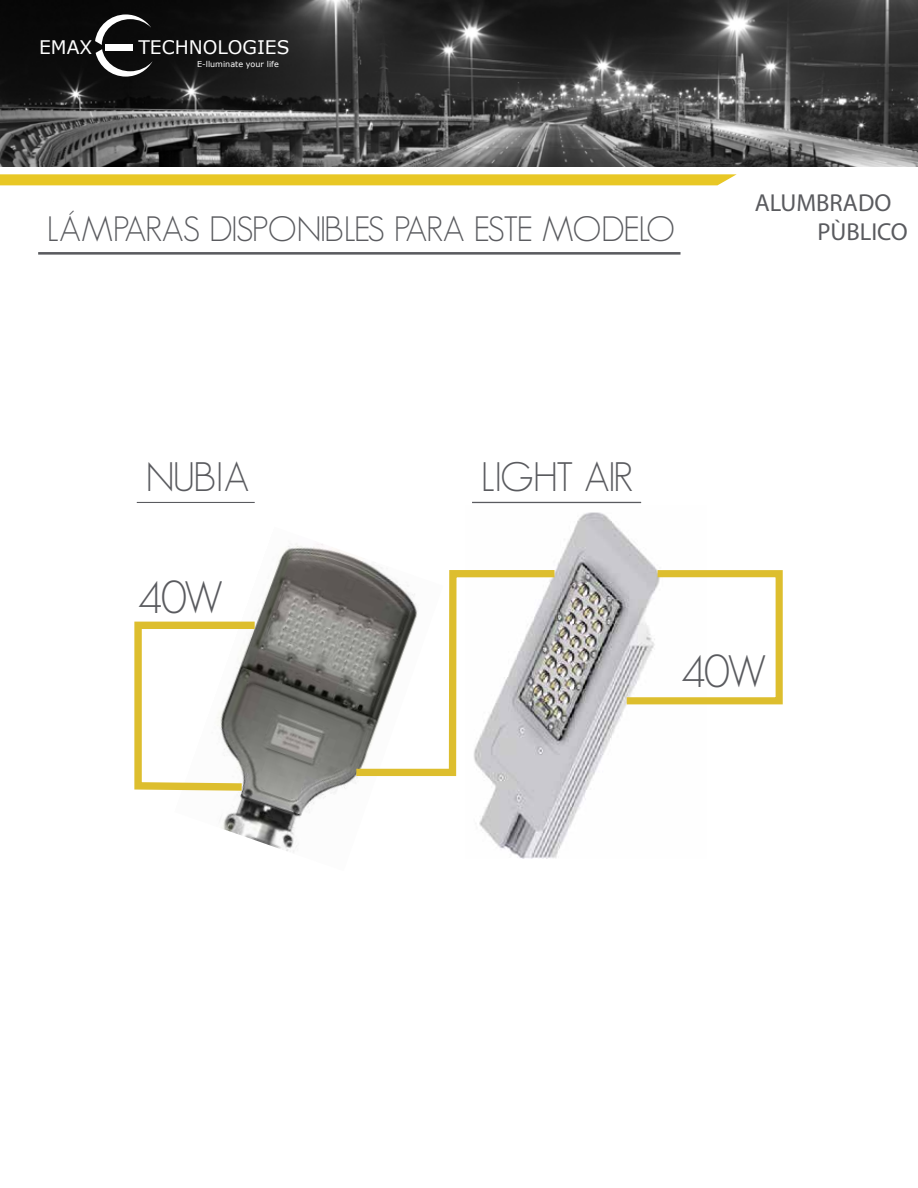
<style>
.page{position:relative;width:918px;height:1188px;background:#fff}
.page>*{position:absolute;margin:0;border:0;box-sizing:border-box;transform-origin:0 0}
.t1{font:300 44.4px "Geosans";letter-spacing:-.025em;color:#5a5b5f}
.t2{font:300 40.35px "Geosans";letter-spacing:-.05em;color:#5a5b5f}
.t3{font:300 34.5px "Geosans";letter-spacing:-.05em;color:#5a5b5f}
.t4{font:24.6px "Myriad Pro";color:#5a5b5f}
.t5{font:18.75px "Verdana";color:#fff}
.t6{font:7.95px "Verdana";color:#fff}
</style>
<div class="page">
<img style="left:223px;top:544px;width:149px;height:308px">
<img style="left:479px;top:512px;width:176px;height:346px">
<svg style="left:134px;top:618px;width:128px;height:177px"></svg>
<svg style="left:349px;top:566px;width:213px;height:214px"></svg>
<svg style="left:620px;top:567px;width:163px;height:141px"></svg>
<hr style="left:137px;top:502px;width:118px;height:1px;background:#5a5b5f">
<hr style="left:472px;top:502px;width:169px;height:1px;background:#5a5b5f">
<img style="left:0;top:0;width:918px;height:166px">
<svg style="left:95px;top:14px;width:58px;height:63px"></svg>
<div style="left:105px;top:44px;width:28px;height:6px;background:#fff"></div>
<svg style="left:0;top:174px;width:737px;height:11px;background:#e8c92e"></svg>
<hr style="left:38px;top:252px;width:643px;height:3px;background:#5a5b5f">
<p class="t5" style="left:39px;top:34px;width:55px">EMAX</p>
<p class="t5" style="left:138px;top:34px;width:153px">TECHNOLOGIES</p>
<p class="t6" style="left:197px;top:58px;width:83px">E-lluminate your life</p>
<p class="t4" style="left:755px;top:187px;width:138px">ALUMBRADO</p>
<p class="t3" style="left:47px;top:210px;width:629px">LÁMPARAS DISPONIBLES PARA ESTE MODELO</p>
<p class="t4" style="left:817px;top:217px;width:92px">PÙBLICO</p>
<p class="t2" style="left:146px;top:454px;width:105px">NUBIA</p>
<p class="t2" style="left:481px;top:454px;width:154px">LIGHT AIR</p>
<p class="t1" style="left:137px;top:573px;width:88px">40W</p>
<p class="t1" style="left:680px;top:647px;width:88px">40W</p>
</div>
